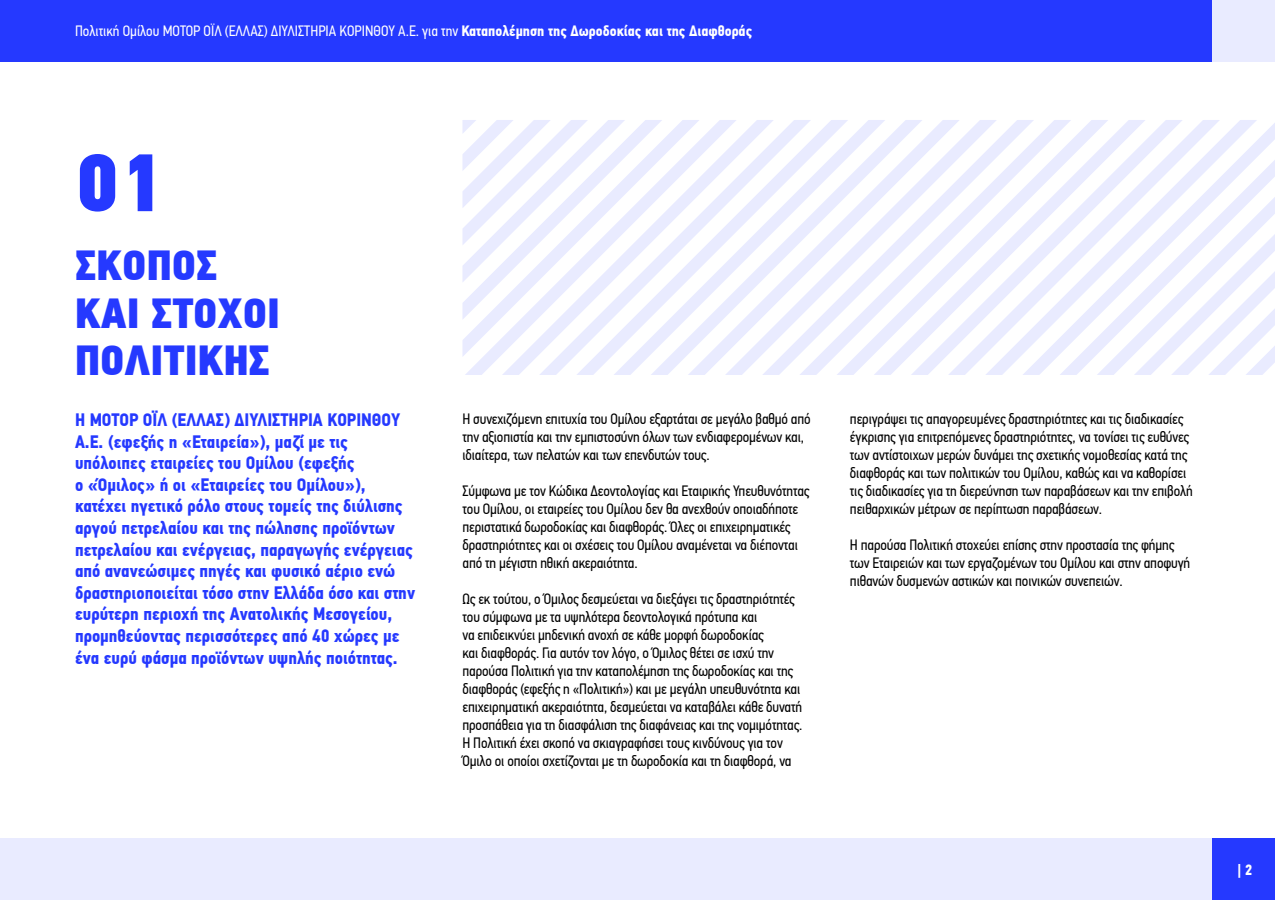
<style>
.page{position:relative;width:1275px;height:900px;background:#fff}
.page>*{position:absolute;margin:0;border:0;box-sizing:border-box;transform-origin:0 0}
.t1{font:81.6px "PF Din Text Cond Pro X Black";color:#2539ff}
.t2{font:42px/47.4px "PF Din Text Cond Pro X Black";color:#2539ff}
.t3{font:700 18px/21.6px "PF Din Text Cond Pro";color:#2539ff}
.t4{font:15px/18px "PF Din Text Cond Pro";letter-spacing:-.01em;color:#000}
.t5{font:15px "PF Din Text Cond Pro";color:#fff}
.t6{font:700 15px "PF Din Text Cond Pro";color:#fff}
.s1{font-weight:700}
</style>
<div class="page">
<div style="left:63px;top:0;width:1212px;height:61px;background:#e9ebff"></div>
<div style="left:0;top:839px;width:1212px;height:61px;background:#e9ebff"></div>
<div style="left:0;top:0;width:1212px;height:61px;background:#2539ff"></div>
<div style="left:1212px;top:839px;width:63px;height:61px;background:#2539ff"></div>
<svg style="left:462px;top:120px;width:41px;height:200px"></svg>
<svg style="left:503px;top:120px;width:772px;height:255px"></svg>
<p class="t5" style="left:75px;top:22px;width:679px">Πολιτική Ομίλου ΜΟΤΟΡ ΟΪΛ (ΕΛΛΑΣ) ΔΙΥΛΙΣΤΗΡΙΑ ΚΟΡΙΝΘΟΥ Α.Ε. για την <span class="s1">Καταπολέμηση της Δωροδοκίας και της Διαφθοράς</span></p>
<h1 class="t1" style="left:75px;top:132px;width:90px">01</h1>
<h2 class="t2" style="left:75px;top:243px;width:202px">ΣΚΟΠΌΣ<br>ΚΑΙ ΣΤΌΧΟΙ<br>ΠΟΛΙΤΙΚΉΣ</h2>
<p class="t3" style="left:75px;top:409px;width:342px">Η ΜΟΤΟΡ ΟΪΛ (ΕΛΛΑΣ) ΔΙΥΛΙΣΤΗΡΙΑ ΚΟΡΙΝΘΟΥ Α.Ε. (εφεξής η «Εταιρεία»), μαζί με τις υπόλοιπες εταιρείες του Ομίλου (εφεξής<br>ο «Όμιλος» ή οι «Εταιρείες του Ομίλου»), κατέχει ηγετικό ρόλο στους τομείς της διύλισης αργού πετρελαίου και της πώλησης προϊόντων πετρελαίου και ενέργειας, παραγωγής ενέργειας από ανανεώσιμες πηγές και φυσικό αέριο ενώ δραστηριοποιείται τόσο στην Ελλάδα όσο και στην ευρύτερη περιοχή της Ανατολικής Μεσογείου, προμηθεύοντας περισσότερες από 40 χώρες με ένα ευρύ φάσμα προϊόντων υψηλής ποιότητας.</p>
<p class="t4" style="left:462px;top:410px;width:350px">Η συνεχιζόμενη επιτυχία του Ομίλου εξαρτάται σε μεγάλο βαθμό από την αξιοπιστία και την εμπιστοσύνη όλων των ενδιαφερομένων και, ιδιαίτερα, των πελατών και των επενδυτών τους.</p>
<p class="t4" style="left:462px;top:482px;width:349px">Σύμφωνα με τον Κώδικα Δεοντολογίας και Εταιρικής Υπευθυνότητας του Ομίλου, οι εταιρείες του Ομίλου δεν θα ανεχθούν οποιαδήποτε περιστατικά δωροδοκίας και διαφθοράς. Όλες οι επιχειρηματικές δραστηριότητες και οι σχέσεις του Ομίλου αναμένεται να διέπονται από τη μέγιστη ηθική ακεραιότητα.</p>
<p class="t4" style="left:462px;top:590px;width:342px">Ως εκ τούτου, ο Όμιλος δεσμεύεται να διεξάγει τις δραστηριότητές του σύμφωνα με τα υψηλότερα δεοντολογικά πρότυπα και<br>να επιδεικνύει μηδενική ανοχή σε κάθε μορφή δωροδοκίας<br>και διαφθοράς. Για αυτόν τον λόγο, ο Όμιλος θέτει σε ισχύ την παρούσα Πολιτική για την καταπολέμηση της δωροδοκίας και της διαφθοράς (εφεξής η «Πολιτική») και με μεγάλη υπευθυνότητα και επιχειρηματική ακεραιότητα, δεσμεύεται να καταβάλει κάθε δυνατή προσπάθεια για τη διασφάλιση της διαφάνειας και της νομιμότητας.<br>Η Πολιτική έχει σκοπό να σκιαγραφήσει τους κινδύνους για τον Όμιλο οι οποίοι σχετίζονται με τη δωροδοκία και τη διαφθορά, να</p>
<p class="t4" style="left:850px;top:410px;width:344px">περιγράψει τις απαγορευμένες δραστηριότητες και τις διαδικασίες έγκρισης για επιτρεπόμενες δραστηριότητες, να τονίσει τις ευθύνες των αντίστοιχων μερών δυνάμει της σχετικής νομοθεσίας κατά της διαφθοράς και των πολιτικών του Ομίλου, καθώς και να καθορίσει τις διαδικασίες για τη διερεύνηση των παραβάσεων και την επιβολή πειθαρχικών μέτρων σε περίπτωση παραβάσεων.</p>
<p class="t4" style="left:850px;top:536px;width:342px">Η παρούσα Πολιτική στοχεύει επίσης στην προστασία της φήμης των Εταιρειών και των εργαζομένων του Ομίλου και στην αποφυγή πιθανών δυσμενών αστικών και ποινικών συνεπειών.</p>
<p class="t6" style="left:1238px;top:861px;width:16px">| 2</p>
</div>
